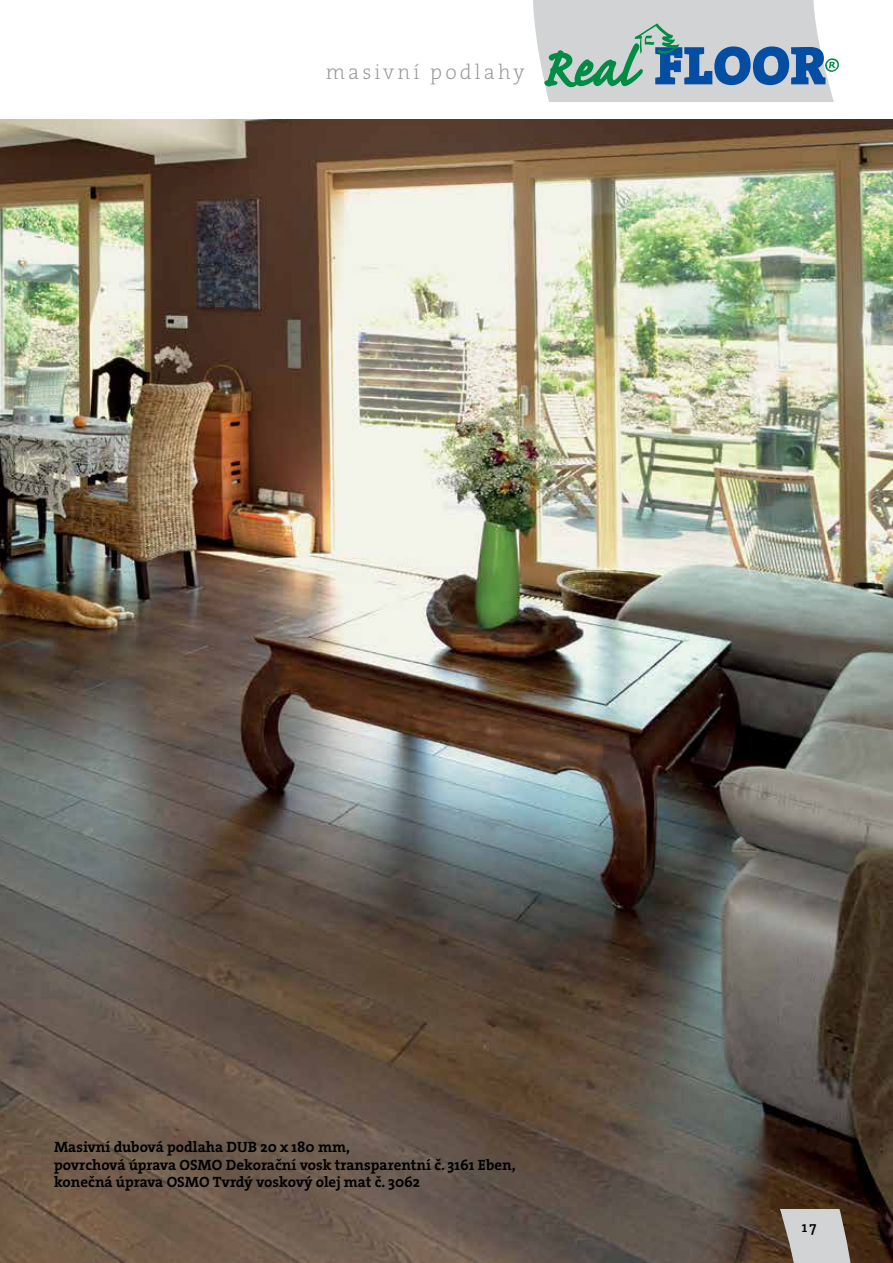
<style>
.page{position:relative;width:893px;height:1263px;background:#fff}
.page>*{position:absolute;margin:0;border:0;box-sizing:border-box;transform-origin:0 0}
.t1{font:21px "The Serif HP2 Ex Lig";letter-spacing:.15em;color:#939598}
.t2{font:15px/17.2px "The Serif HP7 Bld";color:#000}
.t3{font:15px "The Serif HP6 Se Bld";color:#000}
</style>
<div class="page">
<svg style="left:533px;top:0;width:306px;height:102px;background:#abc0c7"></svg>
<img style="left:0;top:119px;width:893px;height:1144px">
<svg style="left:733px;top:1209px;width:143px;height:54px;background:#817469"></svg>
<h1 class="t1" style="left:326px;top:58px;width:200px">masivní podlahy</h1>
<p class="t2" style="left:54px;top:1139px;width:463px">Masivní dubová podlaha DUB 20 x 180 mm,<br>povrchová úprava OSMO Dekorační vosk transparentní č. 3161 Eben, konečná úprava OSMO Tvrdý voskový olej mat č. 3062</p>
<p class="t3" style="left:802px;top:1217px;width:16px">17</p>
</div>
